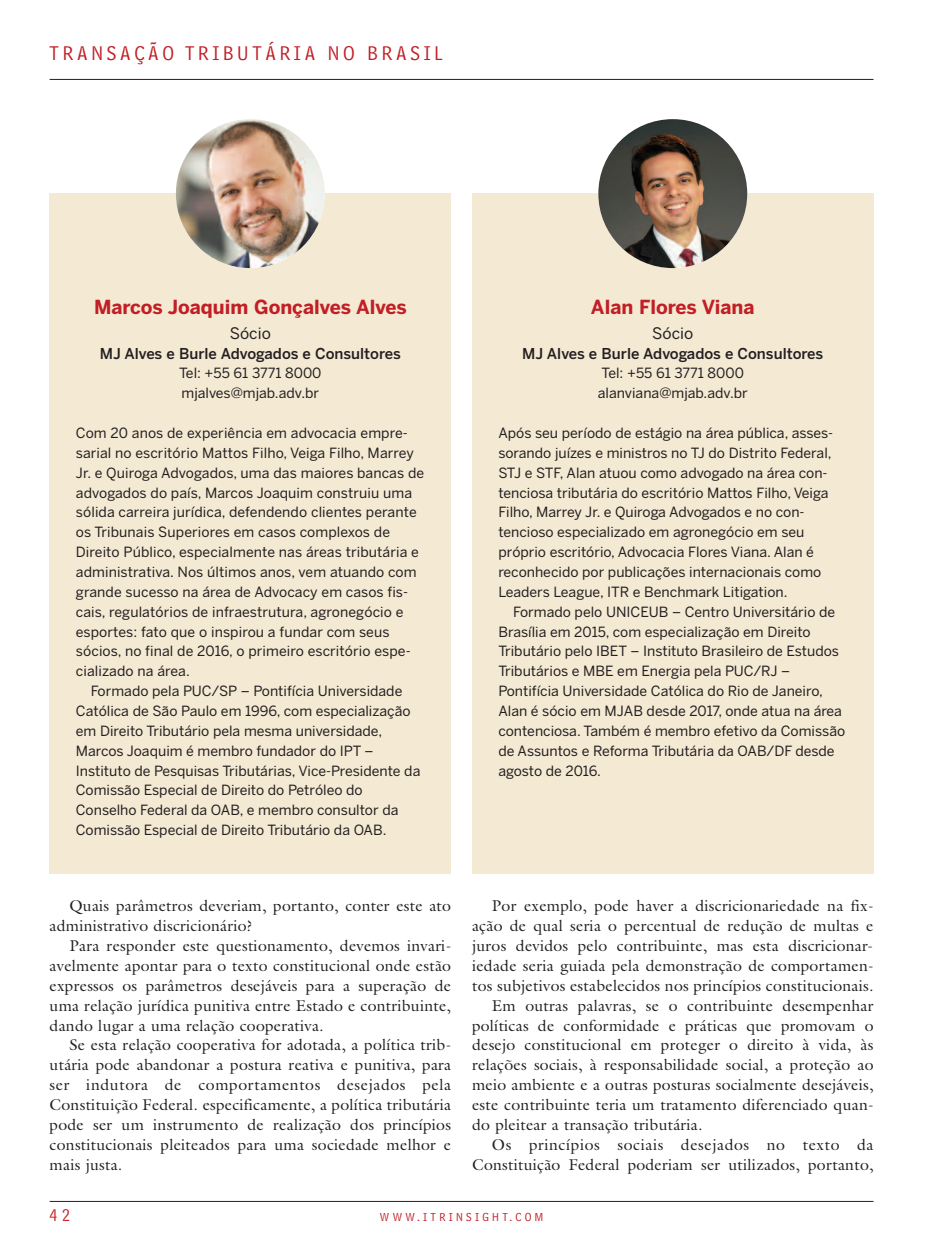
<style>
.page{position:relative;width:943px;height:1256px;background:#fff}
.page>*{position:absolute;margin:0;border:0;box-sizing:border-box;transform-origin:0 0}
.t1{font:21px "Bell Centennial Address";letter-spacing:.18em;color:#c11e25}
.t2{font:700 19.25px "Benton Sans";color:#c11e25}
.t3{font:17.5px "Bell Centennial Address";color:#c11e25}
.t4{font:15.75px/19.8px "Galliard";letter-spacing:.015em;color:#231f20;text-align:justify}
.t5{font:15.75px "Galliard";letter-spacing:.04em;color:#231f20}
.t6{font:15.75px "Benton Sans";color:#231f20}
.t7{font:500 14.88px "Benton Sans";color:#231f20}
.t8{font:14px/19.8px "Benton Sans";color:#231f20}
.t9{font:12.25px "Bell Centennial Address";letter-spacing:.265em;color:#c11e25}
</style>
<div class="page">
<hr style="left:50px;top:79px;width:823px;height:1px;background:#231f20">
<hr style="left:50px;top:1200px;width:823px;height:1px;background:#231f20">
<div style="left:50px;top:193px;width:401px;height:680px;background:#f4e9d3"></div>
<svg style="left:176px;top:120px;width:149px;height:148px"></svg>
<img style="left:176px;top:119px;width:149px;height:149px;border-radius:50%">
<div style="left:472px;top:193px;width:401px;height:680px;background:#f4e9d3"></div>
<svg style="left:598px;top:119px;width:149px;height:149px"></svg>
<img style="left:598px;top:119px;width:149px;height:149px;border-radius:50%">
<h1 class="t1" style="left:50px;top:45px;width:394px">TRANSAÇÃO TRIBUTÁRIA NO BRASIL</h1>
<h2 class="t2" style="left:94px;top:295px;width:314px">Marcos Joaquim Gonçalves Alves</h2>
<p class="t6" style="left:230px;top:323px;width:43px">Sócio</p>
<p class="t7" style="left:100px;top:344px;width:302px">MJ Alves e Burle Advogados e Consultores</p>
<p class="t8" style="left:179px;top:363px;width:144px">Tel: +55 61 3771 8000 mjalves@mjab.adv.br</p>
<p class="t8" style="left:76px;top:423px;width:333px">Com 20 anos de experiência em advocacia empre-</p>
<p class="t8" style="left:76px;top:443px;width:339px">sarial no escritório Mattos Filho, Veiga Filho, Marrey</p>
<p class="t8" style="left:76px;top:462px;width:350px">Jr. e Quiroga Advogados, uma das maiores bancas de</p>
<p class="t8" style="left:76px;top:482px;width:338px">advogados do país, Marcos Joaquim construiu uma</p>
<p class="t8" style="left:76px;top:502px;width:342px">sólida carreira jurídica, defendendo clientes perante</p>
<p class="t8" style="left:76px;top:522px;width:316px">os Tribunais Superiores em casos complexos de</p>
<p class="t8" style="left:76px;top:542px;width:344px">Direito Público, especialmente nas áreas tributária e</p>
<p class="t8" style="left:76px;top:562px;width:342px">administrativa. Nos últimos anos, vem atuando com</p>
<p class="t8" style="left:76px;top:581px;width:334px">grande sucesso na área de Advocacy em casos fis-</p>
<p class="t8" style="left:76px;top:601px;width:329px">cais, regulatórios de infraestrutura, agronegócio e</p>
<p class="t8" style="left:76px;top:621px;width:315px">esportes: fato que o inspirou a fundar com seus</p>
<p class="t8" style="left:76px;top:641px;width:336px">sócios, no final de 2016, o primeiro escritório espe-</p>
<p class="t8" style="left:76px;top:661px;width:115px">cializado na área.</p>
<p class="t8" style="left:91px;top:681px;width:313px">Formado pela PUC/SP – Pontifícia Universidade</p>
<p class="t8" style="left:76px;top:701px;width:336px">Católica de São Paulo em 1996, com especialização</p>
<p class="t8" style="left:76px;top:720px;width:308px">em Direito Tributário pela mesma universidade,</p>
<p class="t8" style="left:76px;top:740px;width:299px">Marcos Joaquim é membro fundador do IPT –</p>
<p class="t8" style="left:76px;top:760px;width:346px">Instituto de Pesquisas Tributárias, Vice-Presidente da</p>
<p class="t8" style="left:76px;top:780px;width:288px">Comissão Especial de Direito do Petróleo do</p>
<p class="t8" style="left:76px;top:800px;width:324px">Conselho Federal da OAB, e membro consultor da</p>
<p class="t8" style="left:76px;top:820px;width:312px">Comissão Especial de Direito Tributário da OAB.</p>
<h2 class="t2" style="left:591px;top:295px;width:165px">Alan Flores Viana</h2>
<p class="t6" style="left:652px;top:323px;width:43px">Sócio</p>
<p class="t7" style="left:522px;top:344px;width:302px">MJ Alves e Burle Advogados e Consultores</p>
<p class="t8" style="left:598px;top:363px;width:151px">Tel: +55 61 3771 8000 alanviana@mjab.adv.br</p>
<p class="t8" style="left:498px;top:423px;width:336px">Após seu período de estágio na área pública, asses&shy;sorando juízes e ministros no TJ do Distrito Federal, STJ e STF, Alan atuou como advogado na área con&shy;tenciosa tributária do escritório Mattos Filho, Veiga Filho, Marrey Jr. e Quiroga Advogados e no con&shy;tencioso especializado em agronegócio em seu próprio escritório, Advocacia Flores Viana. Alan é reconhecido por publicações internacionais como Leaders League, ITR e Benchmark Litigation.</p>
<p class="t8" style="left:498px;top:601px;width:348px;text-indent:15px">Formado pelo UNICEUB – Centro Universitário de Brasília em 2015, com especialização em Direito Tributário pelo IBET – Instituto Brasileiro de Estudos Tributários e MBE em Energia pela PUC/RJ – Pontifícia Universidade Católica do Rio de Janeiro, Alan é sócio em MJAB desde 2017, onde atua na área contenciosa. Também é membro efetivo da Comissão de Assuntos e Reforma Tributária da OAB/DF desde agosto de 2016.</p>
<p class="t4" style="left:50px;top:895px;width:403px;text-indent:20px">Quais parâmetros deveriam, portanto, conter este ato administrativo discricionário?</p>
<p class="t4" style="left:50px;top:935px;width:403px;text-indent:20px">Para responder este questionamento, devemos invari&shy;avelmente apontar para o texto constitucional onde estão expressos os parâmetros desejáveis para a superação de uma relação jurídica punitiva entre Estado e contribuinte, dando lugar a uma relação cooperativa.</p>
<p class="t4" style="left:50px;top:1034px;width:403px;text-indent:20px">Se esta relação cooperativa for adotada, a política trib&shy;utária pode abandonar a postura reativa e punitiva, para ser indutora de comportamentos desejados pela Constituição Federal. especificamente, a política tributária pode ser um instrumento de realização dos princípios constitucionais pleiteados para uma sociedade melhor e mais justa.</p>
<p class="t4" style="left:492px;top:895px;width:383px">Por exemplo, pode haver a discricionariedade na fix-</p>
<p class="t4" style="left:472px;top:915px;width:403px">ação de qual seria o percentual de redução de multas e</p>
<p class="t4" style="left:472px;top:935px;width:403px">juros devidos pelo contribuinte, mas esta discricionar-</p>
<p class="t4" style="left:472px;top:955px;width:403px">iedade seria guiada pela demonstração de comportamen-</p>
<p class="t4" style="left:472px;top:975px;width:403px">tos subjetivos estabelecidos nos princípios constitucionais.</p>
<p class="t4" style="left:492px;top:995px;width:383px">Em outras palavras, se o contribuinte desempenhar</p>
<p class="t4" style="left:472px;top:1014px;width:403px">políticas de conformidade e práticas que promovam o</p>
<p class="t4" style="left:472px;top:1034px;width:403px">desejo constitucional em proteger o direito à vida, às</p>
<p class="t4" style="left:472px;top:1054px;width:403px">relações sociais, à responsabilidade social, a proteção ao</p>
<p class="t4" style="left:472px;top:1074px;width:403px">meio ambiente e a outras posturas socialmente desejáveis,</p>
<p class="t4" style="left:472px;top:1094px;width:403px">este contribuinte teria um tratamento diferenciado quan-</p>
<p class="t4" style="left:472px;top:1114px;width:232px">do pleitear a transação tributária.</p>
<p class="t5" style="left:492px;top:1134px;width:383px">Os princípios sociais desejados no texto da</p>
<p class="t4" style="left:472px;top:1153px;width:403px">Constituição Federal poderiam ser utilizados, portanto,</p>
<p class="t3" style="left:50px;top:1208px;width:22px">4 2</p>
<p class="t9" style="left:380px;top:1212px;width:165px">WWW.ITRINSIGHT.COM</p>
</div>
